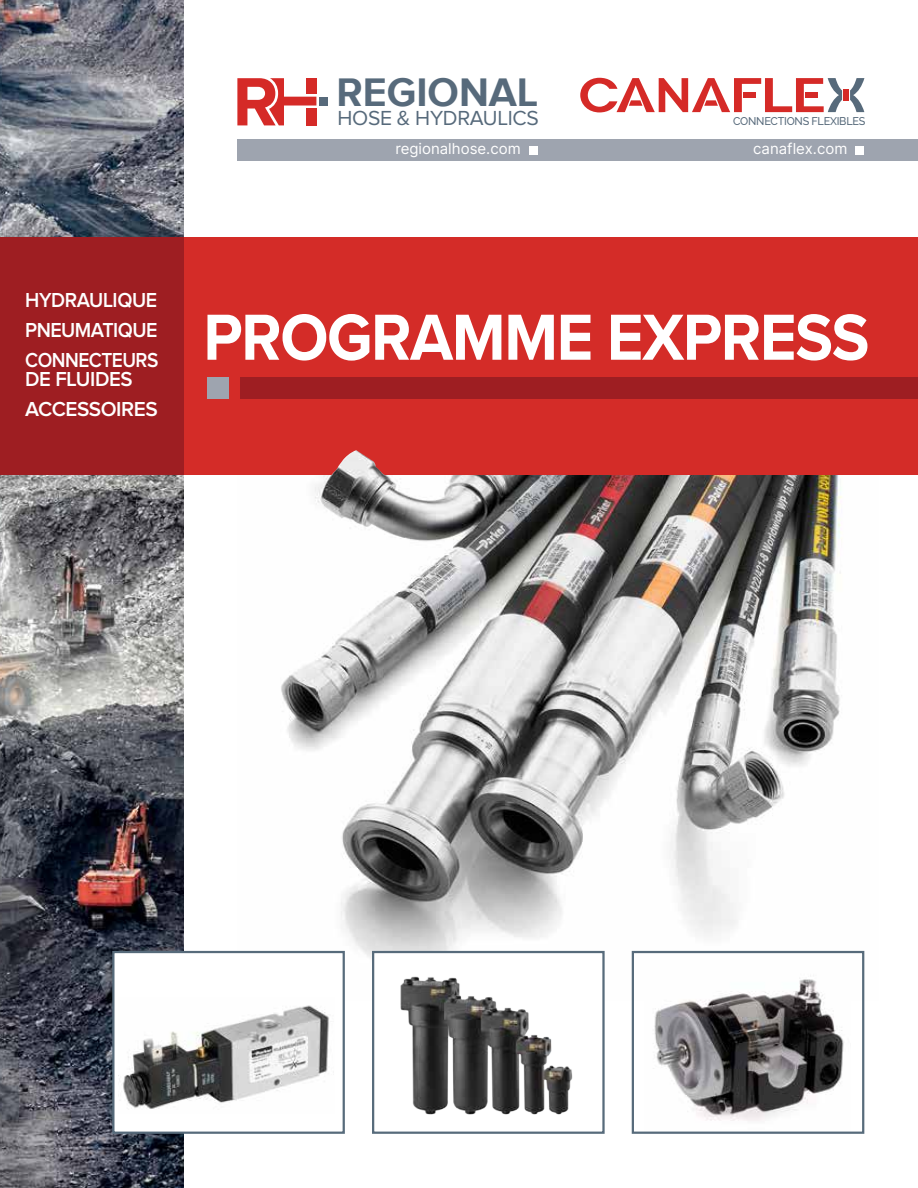
<style>
.page{position:relative;width:918px;height:1188px;background:#fff}
.page>*{position:absolute;margin:0;border:0;box-sizing:border-box;transform-origin:0 0}
.t1{font:700 67.5px "Proxima Nova";letter-spacing:-.02em;color:#fff;scale:.93 1}
.t2{font:700 41.1px "Proxima Nova";color:#576a7b}
.t3{font:21.15px "Proxima Nova";letter-spacing:-.015em;color:#576a7b}
.t4{font:600 21px/30px "Proxima Nova";letter-spacing:-.02em;color:#fff;text-align:justify;scale:.94 1}
.t5{font:600 21px/30px "Proxima Nova";letter-spacing:-.02em;color:#fff}
.t6{font:15px "Inter";color:#fff}
.t7{font:500 11.25px "Raleway";letter-spacing:-.02em;color:#576a7b}
</style>
<div class="page">
<img style="left:237px;top:475px;width:628px;height:525px">
<div style="left:237px;top:139px;width:681px;height:21px;background:#9ea4af"></div>
<img style="left:0;top:0;width:184px;height:1188px">
<div style="left:319px;top:97px;width:9px;height:9px;background:#576a7b"></div>
<svg style="left:237px;top:78px;width:79px;height:47px"></svg>
<svg style="left:580px;top:78px;width:262px;height:34px"></svg>
<svg style="left:850px;top:78px;width:14px;height:34px"></svg>
<div style="left:843px;top:90px;width:6px;height:11px;background:#d52a27"></div>
<div style="left:113px;top:952px;width:231px;height:181px;background:#fff"></div>
<div style="left:112px;top:951px;width:233px;height:183px;border:2px solid #576b7b"></div>
<div style="left:373px;top:952px;width:231px;height:181px;background:#fff"></div>
<div style="left:372px;top:951px;width:233px;height:183px;border:2px solid #576b7b"></div>
<div style="left:0;top:238px;width:918px;height:237px;background:#d42c28"></div>
<div style="left:0;top:238px;width:184px;height:237px;background:#9e1e22"></div>
<div style="left:207px;top:377px;width:22px;height:22px;background:#9ea4af"></div>
<div style="left:241px;top:377px;width:677px;height:22px;background:#9e1e22"></div>
<div style="left:529px;top:146px;width:8px;height:8px;background:#fff"></div>
<div style="left:856px;top:146px;width:8px;height:8px;background:#fff"></div>
<img style="left:320px;top:450px;width:85px;height:88px">
<img style="left:400px;top:976px;width:173px;height:139px">
<img style="left:644px;top:965px;width:207px;height:156px">
<div style="left:632px;top:951px;width:232px;height:183px;border:2px solid #576b7b"></div>
<img style="left:123px;top:1005px;width:206px;height:104px">
<h2 class="t2" style="left:337px;top:67px;width:203px">REGIONAL</h2>
<p class="t3" style="left:338px;top:106px;width:203px">HOSE &amp; HYDRAULICS</p>
<p class="t7" style="left:733px;top:115px;width:134px">CONNECTIONS FLEXIBLES</p>
<p class="t6" style="left:395px;top:138px;width:127px">regionalhose.com</p>
<p class="t6" style="left:753px;top:138px;width:96px">canaflex.com</p>
<p class="t4" style="left:25px;top:286px;width:143px">HYDRAULIQUE PNEUMATIQUE CONNECTEURS</p>
<p class="t5" style="left:25px;top:365px;width:134px">DE FLUIDES<br>ACCESSOIRES</p>
<h1 class="t1" style="left:203px;top:297px;width:718px">PROGRAMME EXPRESS</h1>
</div>
